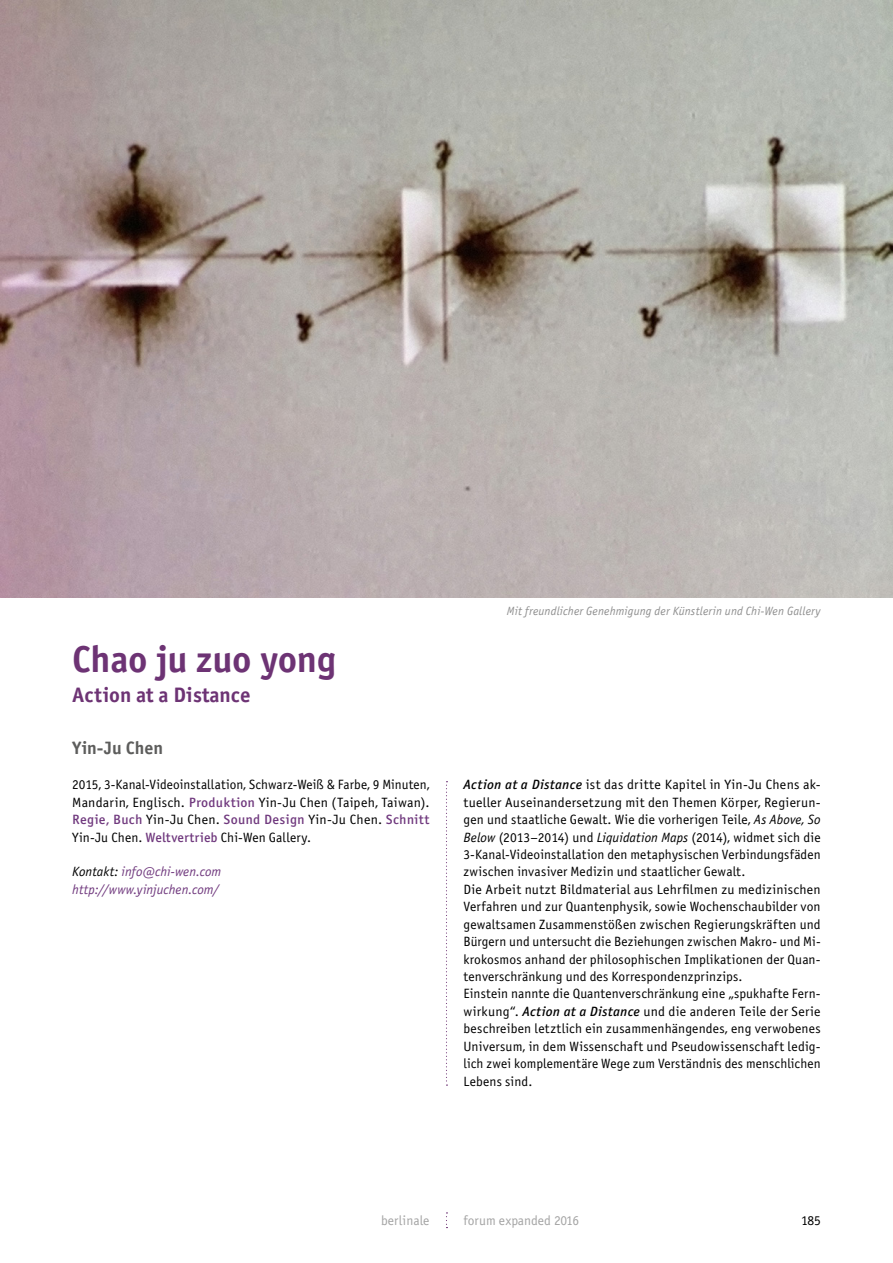
<style>
.page{position:relative;width:893px;height:1263px;background:#fff}
.page>*{position:absolute;margin:0;border:0;box-sizing:border-box;transform-origin:0 0}
.t1{font:37.5px "Officina Sans Bold ITC";letter-spacing:-.01em;color:#6d3374}
.t2{font:21px "Officina Sans Bold ITC";color:#6d3374}
.t3{font:18px "Officina Sans Bold ITC";color:#5d5d5c}
.t4{font:13.5px/17.4px "Officina Sans Book ITC";letter-spacing:.01em;color:#000}
.t5{font:13.5px "Officina Sans Medium ITC";letter-spacing:.02em;color:#70397e}
.t6{font:italic 13.5px/17.4px "Officina Sans Book ITC";letter-spacing:.005em;color:#70397e}
.t7{font:13.5px "Officina Sans Book ITC";color:#a4a4a4}
.t8{font:italic 12px "Officina Sans Book ITC";letter-spacing:.01em;color:#8f8f8f}
.s1{font-family:"Officina Sans Medium ITC";color:#70397e}
.s2{font-family:"Officina Sans Book ITC";color:#000}
.s3{color:#000}
.s4{font-family:"Officina Sans Medium ITC";font-style:italic}
.s5{font-style:italic}
</style>
<div class="page">
<svg style="left:446px;top:781px;width:1px;height:305px"></svg>
<img style="left:0;top:0;width:893px;height:597px">
<h1 class="t1" style="left:72px;top:636px;width:265px">Chao ju zuo yong</h1>
<h2 class="t2" style="left:72px;top:682px;width:180px">Action at a Distance</h2>
<h3 class="t3" style="left:72px;top:737px;width:92px">Yin-Ju Chen</h3>
<p class="t4" style="left:72px;top:776px;width:359px">2015, 3-Kanal-Videoinstallation, Schwarz-Weiß &amp; Farbe, 9 Minuten,<br>Mandarin, Englisch. <span class="s1">Produktion</span> Yin-Ju Chen (Taipeh, Taiwan).</p>
<p class="t5" style="left:72px;top:812px;width:359px">Regie, Buch <span class="s2">Yin-Ju Chen.</span> Sound Design <span class="s2">Yin-Ju Chen.</span> Schnitt</p>
<p class="t4" style="left:72px;top:828px;width:240px">Yin-Ju Chen. <span class="s1">Weltvertrieb</span> Chi-Wen Gallery.</p>
<p class="t6" style="left:72px;top:863px;width:151px"><span class="s3">Kontakt:</span> info@chi-wen.com http://www.yinjuchen.com/</p>
<p class="t8" style="left:507px;top:604px;width:315px">Mit freundlicher Genehmigung der Künstlerin und Chi-Wen Gallery</p>
<p class="t4" style="left:463px;top:776px;width:359px"><span class="s4">Action at a Distance</span> ist das dritte Kapitel in Yin-Ju Chens ak&shy;tueller Auseinandersetzung mit den Themen Körper, Regierun&shy;gen und staatliche Gewalt. Wie die vorherigen Teile, <span class="s5">As Above, So Below</span> (2013–2014) und <span class="s5">Liquidation Maps</span> (2014), widmet sich die 3-Kanal-Videoinstallation den metaphysischen Verbindungsfäden zwischen invasiver Medizin und staatlicher Gewalt.<br>Die Arbeit nutzt Bildmaterial aus Lehrfilmen zu medizinischen Verfahren und zur Quantenphysik, sowie Wochenschaubilder von gewaltsamen Zusammenstößen zwischen Regierungskräften und Bürgern und untersucht die Beziehungen zwischen Makro- und Mi&shy;krokosmos anhand der philosophischen Implikationen der Quan&shy;tenverschränkung und des Korrespondenzprinzips.<br>Einstein nannte die Quantenverschränkung eine „spukhafte Fern&shy;wirkung“. <span class="s4">Action at a Distance</span> und die anderen Teile der Serie beschreiben letztlich ein zusammenhängendes, eng verwobenes Universum, in dem Wissenschaft und Pseudowissenschaft ledig&shy;lich zwei komplementäre Wege zum Verständnis des menschlichen Lebens sind.</p>
<p class="t7" style="left:381px;top:1213px;width:50px">berlinale</p>
<p class="t7" style="left:463px;top:1213px;width:117px">forum expanded 2016</p>
<p class="t4" style="left:801px;top:1212px;width:21px">185</p>
</div>
